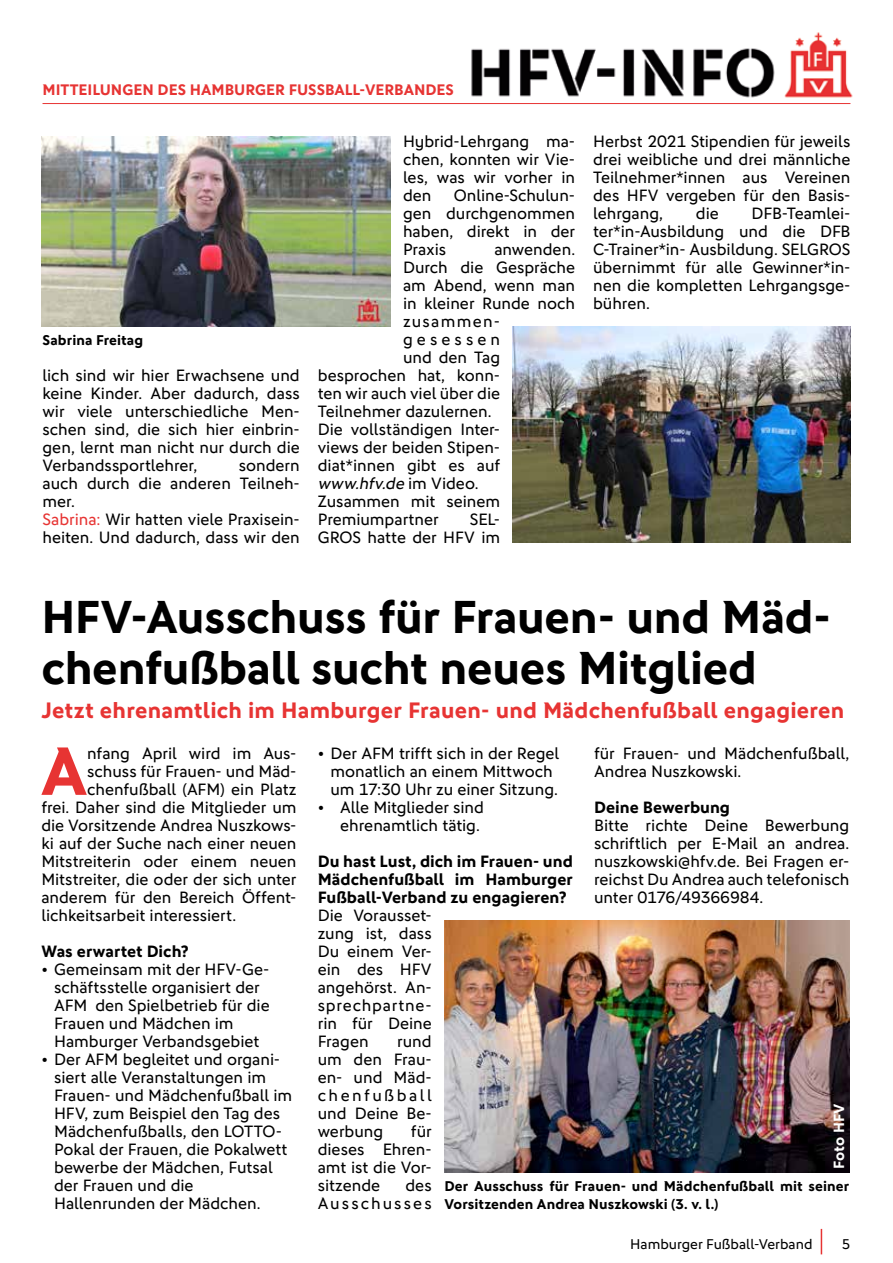
<style>
.page{position:relative;width:893px;height:1263px;background:#fff}
.page>*{position:absolute;margin:0;border:0;box-sizing:border-box;transform-origin:0 0}
.t1{font:700 68.7px "DFB Sans";color:#e73433}
.t2{font:700 46.5px/51px "DFB Sans";letter-spacing:-.01em;color:#000}
.t3{font:700 22.5px "DFB Sans";letter-spacing:.01em;color:#e73433}
.t4{font:16.5px/18px "DFB Sans";color:#000;text-align:justify}
.t5{font:700 16.5px/18px "DFB Sans";color:#000;text-align:justify}
.t6{font:italic 16.5px "DFB Sans";color:#000}
.t7{font:16.5px/18px "DFB Sans";letter-spacing:.12em;color:#000;text-align:right}
.t8{font:16.5px "DFB Sans";letter-spacing:.075em;color:#000}
.t9{font:16.5px "DFB Sans";letter-spacing:.25em;color:#000}
.t10{font:700 15.3px "DFB Sans";color:#e73433}
.t11{font:700 15px "DFB Sans";letter-spacing:-.005em;color:#fff}
.t12{font:700 14.25px/18px "DFB Sans";letter-spacing:.005em;color:#000}
.t13{font:14.25px "DFB Sans";color:#000}
.s1{color:#e73433}
.s2{font-style:normal}
</style>
<div class="page">
<svg style="left:821px;top:1229px;width:1px;height:25px"></svg>
<hr style="left:43px;top:103px;width:807px;height:1px;background:#e73433">
<img style="left:471px;top:32px;width:382px;height:66px">
<img style="left:513px;top:327px;width:337px;height:216px">
<img style="left:41px;top:137px;width:349px;height:190px">
<img style="left:444px;top:921px;width:405px;height:252px">
<p class="t10" style="left:43px;top:80px;width:413px">MITTEILUNGEN DES HAMBURGER FUSSBALL-VERBANDES</p>
<p class="t12" style="left:43px;top:331px;width:102px">Sabrina Freitag</p>
<p class="t4" style="left:43px;top:366px;width:259px">lich sind wir hier Erwachsene und keine Kinder. Aber dadurch, dass wir viele unterschiedliche Men&shy;schen sind, die sich hier einbrin&shy;gen, lernt man nicht nur durch die Verbandssportlehrer,</p>
<p class="t4" style="left:43px;top:456px;width:259px;text-align:left;text-indent:196px">sondern auch durch die anderen Teilneh&shy;mer.<br><span class="s1">Sabrina:</span> Wir hatten viele Praxisein&shy;heiten. Und dadurch, dass wir den</p>
<p class="t4" style="left:403px;top:132px;width:174px">Hybrid-Lehrgang ma&shy;chen, konnten wir Vie&shy;les, was wir vorher in den</p>
<p class="t4" style="left:403px;top:186px;width:174px;text-indent:51px">Online-Schulun&shy;gen durchgenommen haben, direkt in der Praxis</p>
<p class="t4" style="left:494px;top:240px;width:82px">anwenden.</p>
<p class="t4" style="left:403px;top:258px;width:174px">Durch die Gespräche</p>
<p class="t4" style="left:403px;top:276px;width:174px">am Abend, wenn man</p>
<p class="t4" style="left:403px;top:294px;width:174px">in kleiner Runde noch</p>
<p class="t8" style="left:403px;top:312px;width:99px">zusammen-</p>
<p class="t9" style="left:403px;top:330px;width:99px">gesessen</p>
<p class="t4" style="left:403px;top:348px;width:99px">und den Tag</p>
<p class="t4" style="left:318px;top:366px;width:184px">besprochen hat, konn-</p>
<p class="t4" style="left:318px;top:384px;width:184px">ten wir auch viel über die</p>
<p class="t4" style="left:318px;top:402px;width:175px">Teilnehmer dazulernen.</p>
<p class="t4" style="left:318px;top:420px;width:184px">Die vollständigen Inter-</p>
<p class="t4" style="left:318px;top:438px;width:184px">views der beiden Stipen-</p>
<p class="t4" style="left:318px;top:456px;width:184px">diat*innen gibt es auf</p>
<p class="t6" style="left:318px;top:474px;width:162px">www.hfv.de <span class="s2">i m Vi d eo.</span></p>
<p class="t4" style="left:318px;top:492px;width:184px">Zusammen mit seinem</p>
<p class="t4" style="left:318px;top:510px;width:122px">Premiumpartner</p>
<p class="t4" style="left:318px;top:510px;width:184px;text-align:right">SEL-<br>GROS hatte der HFV im</p>
<p class="t4" style="left:593px;top:132px;width:259px">Herbst 2021 Stipendien für jeweils drei weibliche und drei männliche Teilnehmer*innen aus Vereinen des HFV vergeben für den Basis&shy;lehrgang,</p>
<p class="t4" style="left:593px;top:204px;width:259px;text-indent:158px">DFB-Teamlei&shy;ter*in-Ausbildung und die DFB C-Trainer*in- Ausbildung. SELGROS übernimmt für alle Gewinner*in&shy;nen die kompletten Lehrgangsge&shy;bühren.</p>
<p class="t4" style="left:696px;top:204px;width:24px">die</p>
<h2 class="t2" style="left:41px;top:591px;width:791px">HFV-Ausschuss für Frauen- und Mäd&shy;chenfußball sucht neues Mitglied</h2>
<h3 class="t3" style="left:41px;top:697px;width:804px">Jetzt ehrenamtlich im Hamburger Frauen- und Mädchenfußball engagieren</h3>
<h1 class="t1" style="left:41px;top:730px;width:48px">A</h1>
<p class="t4" style="left:87px;top:744px;width:211px">nfang April wird im Aus-</p>
<p class="t4" style="left:331px;top:744px;width:230px;text-align:left;text-indent:-13px">• Der AFM trifft sich in der Regel monatlich an einem Mittwoch um 17:30 Uhr zu einer Sitzung.</p>
<p class="t4" style="left:318px;top:798px;width:168px;text-align:right">• Alle Mitglieder sind ehrenamtlich tätig.</p>
<p class="t5" style="left:318px;top:852px;width:257px">Du hast Lust, dich im Frauen- und Mädchenfußball im Hamburger Fußball-Verband zu engagieren?</p>
<p class="t4" style="left:318px;top:906px;width:115px">Die Vorausset&shy;zung ist, dass Du einem Ver&shy;ein des HFV angehörst. An&shy;sprechpartne&shy;rin für Deine Fragen</p>
<p class="t4" style="left:594px;top:744px;width:257px">für Frauen- und Mädchenfußball,<br>Andrea Nuszkowski.</p>
<p class="t5" style="left:594px;top:798px;width:137px">Deine Bewerbung</p>
<p class="t4" style="left:594px;top:816px;width:257px">Bitte richte Deine Bewerbung schriftlich per E-Mail an andrea. nuszkowski@hfv.de. Bei Fragen er&shy;reichst Du Andrea auch telefonisch unter 0176/49366984.</p>
<p class="t4" style="left:87px;top:762px;width:211px">schuss für Frauen- und Mäd-</p>
<p class="t4" style="left:87px;top:780px;width:211px">chenfußball (AFM) ein Platz</p>
<p class="t4" style="left:41px;top:798px;width:257px">frei. Daher sind die Mitglieder um</p>
<p class="t4" style="left:41px;top:816px;width:257px">die Vorsitzende Andrea Nuszkows-</p>
<p class="t4" style="left:41px;top:834px;width:257px">ki auf der Suche nach einer neuen</p>
<p class="t4" style="left:41px;top:852px;width:257px">Mitstreiterin oder einem neuen</p>
<p class="t4" style="left:41px;top:870px;width:257px">Mitstreiter, die oder der sich unter</p>
<p class="t4" style="left:41px;top:888px;width:257px">anderem für den Bereich Öffent-</p>
<p class="t4" style="left:41px;top:906px;width:196px">lichkeitsarbeit interessiert.</p>
<p class="t5" style="left:41px;top:942px;width:149px">Was erwartet Dich?</p>
<p class="t4" style="left:54px;top:960px;width:217px;text-align:left;text-indent:-13px">• Gemeinsam mit der HFV-Ge&shy;schäftsstelle organisiert der<br>AFM den Spielbetrieb für die<br>Frauen und Mädchen im<br>Hamburger Verbandsgebiet</p>
<p class="t4" style="left:54px;top:1050px;width:240px;text-align:left;text-indent:-13px">• Der AFM begleitet und organi&shy;siert alle Veranstaltungen im<br>Frauen- und Mädchenfußball im<br>HFV, zum Beispiel den Tag des<br>Mädchenfußballs, den LOTTO-<br>Pokal der Frauen, die Pokalwett bewerbe der Mädchen, Futsal der Frauen und die<br>Hallenrunden der Mädchen.</p>
<p class="t4" style="left:318px;top:1032px;width:115px;text-indent:79px">rund um den Frau&shy;en- und Mäd&shy;chenfußball und Deine Be&shy;werbung</p>
<p class="t11" style="left:830px;top:1169px;width:67px;rotate:-90deg">Foto HFV</p>
<p class="t4" style="left:318px;top:1122px;width:115px;text-indent:93px">für dieses Ehren&shy;amt ist die Vor&shy;sitzende</p>
<p class="t7" style="left:318px;top:1176px;width:115px">des<br>Ausschusses</p>
<p class="t12" style="left:444px;top:1177px;width:406px">Der Ausschuss für Frauen- und Mädchenfußball mit seiner<br>Vorsitzenden Andrea Nuszkowski (3. v. l.)</p>
<p class="t13" style="left:630px;top:1236px;width:184px">Hamburger Fußball-Verband</p>
<p class="t13" style="left:842px;top:1236px;width:10px">5</p>
</div>
